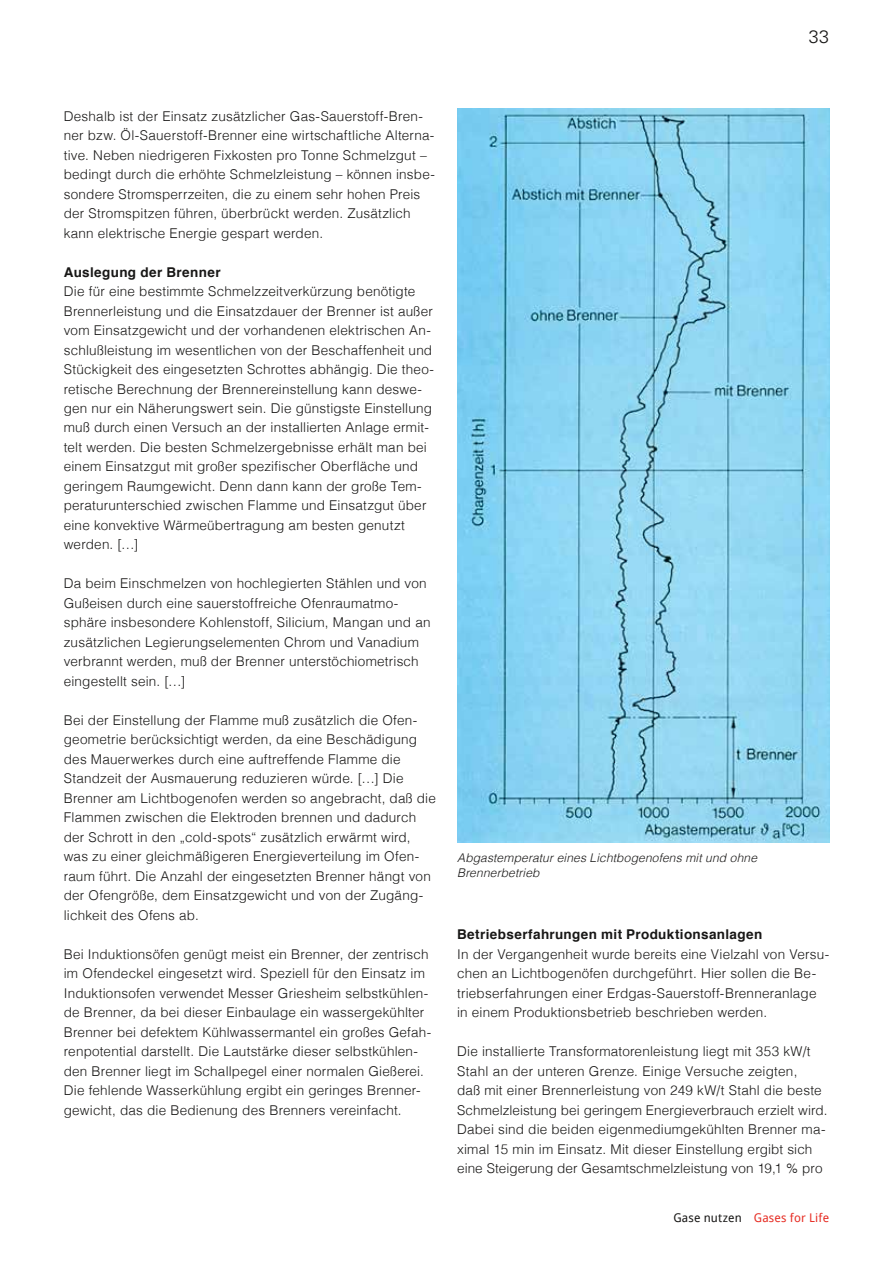
<style>
.page{position:relative;width:893px;height:1263px;background:#fff}
.page>*{position:absolute;margin:0;border:0;box-sizing:border-box;transform-origin:0 0}
.t1{font:300 18px "Univers CE";color:#181716}
.t2{font:300 13.5px/19.5px "Helvetica";letter-spacing:.015em;color:#181716}
.t3{font:700 13.5px "Helvetica";letter-spacing:.025em;color:#181716}
.t4{font:italic 300 12px/15px "Helvetica";letter-spacing:.015em;color:#181716}
.t5{font:12px "Droid Sans";letter-spacing:.02em;color:#e62d24}
.s1{color:#181716}
</style>
<div class="page">
<img style="left:457px;top:108px;width:372px;height:734px">
<h1 class="t1" style="left:809px;top:26px;width:22px">33</h1>
<p class="t2" style="left:64px;top:105px;width:373px">Deshalb ist der Einsatz zusätzlicher Gas-Sauerstoff-Bren&shy;ner bzw. Öl-Sauerstoff-Brenner eine wirtschaftliche Alterna&shy;tive. Neben niedrigeren Fixkosten pro Tonne Schmelzgut – bedingt durch die erhöhte Schmelzleistung – können insbe&shy;sondere Stromsperrzeiten, die zu einem sehr hohen Preis der Stromspitzen führen, überbrückt werden. Zusätzlich kann elektrische Energie gespart werden.</p>
<p class="t3" style="left:64px;top:261px;width:158px">Auslegung der Brenner</p>
<p class="t2" style="left:64px;top:280px;width:372px">Die für eine bestimmte Schmelzzeitverkürzung benötigte Brennerleistung und die Einsatzdauer der Brenner ist außer vom Einsatzgewicht und der vorhandenen elektrischen An&shy;schlußleistung im wesentlichen von der Beschaffenheit und Stückigkeit des eingesetzten Schrottes abhängig. Die theo&shy;retische Berechnung der Brennereinstellung kann deswe&shy;gen nur ein Näherungswert sein. Die günstigste Einstellung muß durch einen Versuch an der installierten Anlage ermit&shy;telt werden. Die besten Schmelzergebnisse erhält man bei einem Einsatzgut mit großer spezifischer Oberfläche und geringem Raumgewicht. Denn dann kann der große Tem&shy;peraturunterschied zwischen Flamme und Einsatzgut über eine konvektive Wärmeübertragung am besten genutzt werden. […]</p>
<p class="t2" style="left:64px;top:573px;width:368px">Da beim Einschmelzen von hochlegierten Stählen und von Gußeisen durch eine sauerstoffreiche Ofenraumatmo&shy;sphäre insbesondere Kohlenstoff, Silicium, Mangan und an zusätzlichen Legierungselementen Chrom und Vanadium verbrannt werden, muß der Brenner unterstöchiometrisch eingestellt sein. […]</p>
<p class="t2" style="left:64px;top:709px;width:374px">Bei der Einstellung der Flamme muß zusätzlich die Ofen&shy;geometrie berücksichtigt werden, da eine Beschädigung des Mauerwerkes durch eine auftreffende Flamme die Standzeit der Ausmauerung reduzieren würde. […] Die Brenner am Lichtbogenofen werden so angebracht, daß die Flammen zwischen die Elektroden brennen und dadurch der Schrott in den „cold-spots“ zusätzlich erwärmt wird, was zu einer gleichmäßigeren Energieverteilung im Ofen&shy;raum führt. Die Anzahl der eingesetzten Brenner hängt von der Ofengröße, dem Einsatzgewicht und von der Zugäng&shy;lichkeit des Ofens ab.</p>
<p class="t2" style="left:64px;top:943px;width:369px">Bei Induktionsöfen genügt meist ein Brenner, der zentrisch im Ofendeckel eingesetzt wird. Speziell für den Einsatz im Induktionsofen verwendet Messer Griesheim selbstkühlen&shy;de Brenner, da bei dieser Einbaulage ein wassergekühlter Brenner bei defektem Kühlwassermantel ein großes Gefah&shy;renpotential darstellt. Die Lautstärke dieser selbstkühlen&shy;den Brenner liegt im Schallpegel einer normalen Gießerei.<br>Die fehlende Wasserkühlung ergibt ein geringes Brenner&shy;gewicht, das die Bedienung des Brenners vereinfacht.</p>
<p class="t4" style="left:457px;top:849px;width:302px">Abgastemperatur eines Lichtbogenofens mit und ohne<br>Brennerbetrieb</p>
<p class="t3" style="left:457px;top:924px;width:307px">Betriebserfahrungen mit Produktionsanlagen</p>
<p class="t2" style="left:457px;top:943px;width:374px">In der Vergangenheit wurde bereits eine Vielzahl von Versu&shy;chen an Lichtbogenöfen durchgeführt. Hier sollen die Be&shy;triebserfahrungen einer Erdgas-Sauerstoff-Brenneranlage in einem Produktionsbetrieb beschrieben werden.</p>
<p class="t2" style="left:457px;top:1041px;width:372px">Die installierte Transformatorenleistung liegt mit 353 kW/t Stahl an der unteren Grenze. Einige Versuche zeigten,<br>daß mit einer Brennerleistung von 249 kW/t Stahl die beste Schmelzleistung bei geringem Energieverbrauch erzielt wird.<br>Dabei sind die beiden eigenmediumgekühlten Brenner ma&shy;ximal 15 min im Einsatz. Mit dieser Einstellung ergibt sich eine Steigerung der Gesamtschmelzleistung von 19,1 % pro</p>
<p class="t5" style="left:673px;top:1211px;width:157px"><span class="s1">Gase nutzen</span> Gases for Life</p>
</div>
